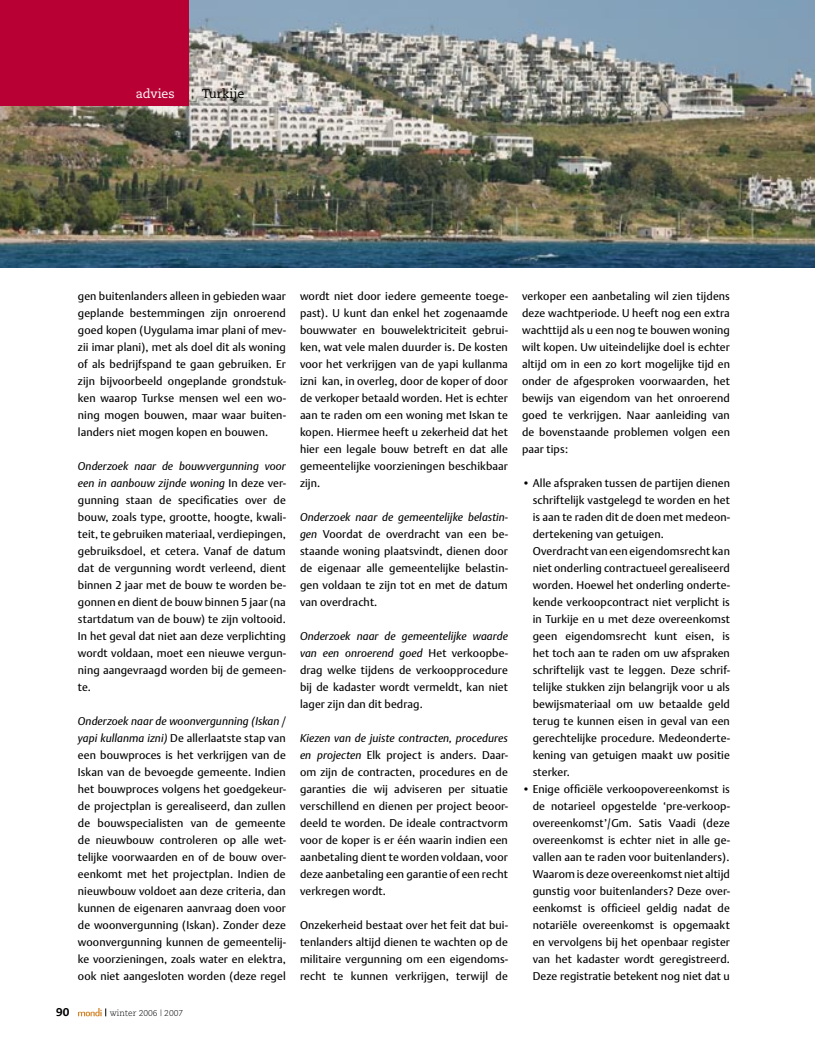
<style>
.page{position:relative;width:815px;height:1063px;background:#fff}
.page>*{position:absolute;margin:0;border:0;box-sizing:border-box;transform-origin:0 0}
.t1{font:12.5px "Caecilia";color:#000}
.t2{font:12.5px "Caecilia";color:#fff}
.Normaal{font:800 11.25px "Caecilia";color:#000}
.t3{font:11.12px/17px "DTL Argo T";letter-spacing:.01em;color:#000;text-align:justify}
.t4{font:300 8.5px "Caecilia";color:#000}
.s1{font-style:italic}
</style>
<div class="page">
<img style="left:0;top:0;width:815px;height:267px">
<div style="left:0;top:0;width:189px;height:106px;background:#b90035"></div>
<svg style="left:78px;top:1008px;width:28px;height:8px"></svg>
<p class="t2" style="left:136px;top:86px;width:41px">advies</p>
<p class="t1" style="left:202px;top:86px;width:44px">Turkije</p>
<p class="t3" style="left:78px;top:288px;width:209px">gen buitenlanders alleen in gebieden waar geplande bestemmingen zijn onroerend goed kopen (Uygulama imar plani of mev&shy;zii imar plani), met als doel dit als woning of als bedrijfspand te gaan gebruiken. Er zijn bijvoorbeeld ongeplande grondstuk&shy;ken waarop Turkse mensen wel een wo&shy;ning mogen bouwen, maar waar buiten&shy;landers niet mogen kopen en bouwen.</p>
<p class="t3" style="left:78px;top:458px;width:209px"><span class="s1">Onderzoek naar de bouwvergunning voor een in aanbouw zijnde woning</span> In deze ver&shy;gunning staan de specificaties over de bouw, zoals type, grootte, hoogte, kwali&shy;teit, te gebruiken materiaal, verdiepingen, gebruiksdoel, et cetera. Vanaf de datum dat de vergunning wordt verleend, dient binnen 2 jaar met de bouw te worden be&shy;gonnen en dient de bouw binnen 5 jaar (na startdatum van de bouw) te zijn voltooid.<br>In het geval dat niet aan deze verplichting wordt voldaan, moet een nieuwe vergun&shy;ning aangevraagd worden bij de gemeen&shy;te.</p>
<p class="t3" style="left:78px;top:713px;width:209px"><span class="s1">Onderzoek naar de woonvergunning (Iskan / yapi kullanma izni)</span> De allerlaatste stap van een bouwproces is het verkrijgen van de Iskan van de bevoegde gemeente. Indien het bouwproces volgens het goedgekeur&shy;de projectplan is gerealiseerd, dan zullen de bouwspecialisten van de gemeente de nieuwbouw controleren op alle wet&shy;telijke voorwaarden en of de bouw over&shy;eenkomt met het projectplan. Indien de nieuwbouw voldoet aan deze criteria, dan kunnen de eigenaren aanvraag doen voor de woonvergunning (Iskan). Zonder deze woonvergunning kunnen de gemeentelij&shy;ke voorzieningen, zoals water en elektra, ook niet aangesloten worden (deze regel</p>
<p class="Normaal" style="left:56px;top:1005px;width:15px">90</p>
<p class="t4" style="left:110px;top:1009px;width:75px">winter 2006 | 2007</p>
<p class="t3" style="left:300px;top:288px;width:209px">wordt niet door iedere gemeente toege&shy;past). U kunt dan enkel het zogenaamde bouwwater en bouwelektriciteit gebrui&shy;ken, wat vele malen duurder is. De kosten voor het verkrijgen van de yapi kullanma izni kan, in overleg, door de koper of door de verkoper betaald worden. Het is echter aan te raden om een woning met Iskan te kopen. Hiermee heeft u zekerheid dat het hier een legale bouw betreft en dat alle gemeentelijke voorzieningen beschikbaar zijn.</p>
<p class="t3" style="left:300px;top:509px;width:209px"><span class="s1">Onderzoek naar de gemeentelijke belastin&shy;gen</span> Voordat de overdracht van een be&shy;staande woning plaatsvindt, dienen door de eigenaar alle gemeentelijke belastin&shy;gen voldaan te zijn tot en met de datum van overdracht.</p>
<p class="t3" style="left:300px;top:628px;width:209px"><span class="s1">Onderzoek naar de gemeentelijke waarde van een onroerend goed</span> Het verkoopbe&shy;drag welke tijdens de verkoopprocedure bij de kadaster wordt vermeldt, kan niet lager zijn dan dit bedrag.</p>
<p class="t3" style="left:300px;top:730px;width:209px"><span class="s1">Kiezen van de juiste contracten, procedures en projecten</span> Elk project is anders. Daar&shy;om zijn de contracten, procedures en de garanties die wij adviseren per situatie verschillend en dienen per project beoor&shy;deeld te worden. De ideale contractvorm voor de koper is er één waarin indien een aanbetaling dient te worden voldaan, voor deze aanbetaling een garantie of een recht verkregen wordt.</p>
<p class="t3" style="left:300px;top:917px;width:209px">Onzekerheid bestaat over het feit dat bui&shy;tenlanders altijd dienen te wachten op de militaire vergunning om een eigendoms&shy;recht te kunnen verkrijgen, terwijl de</p>
<p class="t3" style="left:522px;top:288px;width:209px">verkoper een aanbetaling wil zien tijdens deze wachtperiode. U heeft nog een extra wachttijd als u een nog te bouwen woning wilt kopen. Uw uiteindelijke doel is echter altijd om in een zo kort mogelijke tijd en onder de afgesproken voorwaarden, het bewijs van eigendom van het onroerend goed te verkrijgen. Naar aanleiding van de bovenstaande problemen volgen een paar tips:</p>
<p class="t3" style="left:533px;top:475px;width:199px;text-indent:-11px">• Alle afspraken tussen de partijen dienen schriftelijk vastgelegd te worden en het is aan te raden dit de doen met medeon&shy;dertekening van getuigen.</p>
<p class="t3" style="left:533px;top:543px;width:199px">Overdracht van een eigendomsrecht kan niet onderling contractueel gerealiseerd worden. Hoewel het onderling onderte&shy;kende verkoopcontract niet verplicht is in Turkije en u met deze overeenkomst geen eigendomsrecht kunt eisen, is het toch aan te raden om uw afspraken schriftelijk vast te leggen. Deze schrif&shy;telijke stukken zijn belangrijk voor u als bewijsmateriaal om uw betaalde geld terug te kunnen eisen in geval van een gerechtelijke procedure. Medeonderte&shy;kening van getuigen maakt uw positie sterker.</p>
<p class="t3" style="left:533px;top:781px;width:199px;text-indent:-11px">• Enige officiële verkoopovereenkomst is de notarieel opgestelde ‘pre-verkoop&shy;overeenkomst’/Gm. Satis Vaadi (deze overeenkomst is echter niet in alle ge&shy;vallen aan te raden voor buitenlanders).</p>
<p class="t3" style="left:533px;top:866px;width:199px">Waarom is deze overeenkomst niet altijd gunstig voor buitenlanders? Deze over&shy;eenkomst is officieel geldig nadat de notariële overeenkomst is opgemaakt en vervolgens bij het openbaar register van het kadaster wordt geregistreerd.<br>Deze registratie betekent nog niet dat u</p>
</div>
